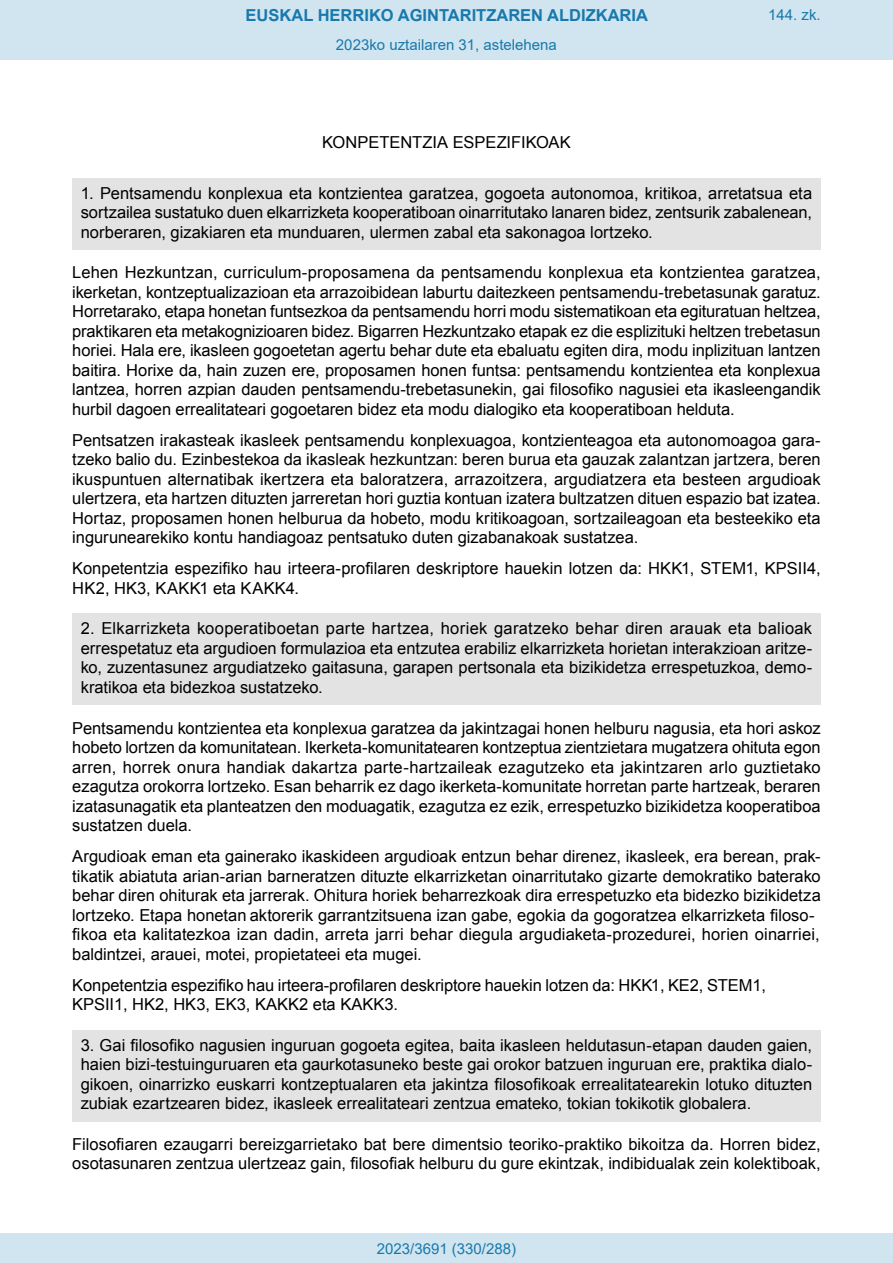
<style>
.page{position:relative;width:893px;height:1263px;background:#fff}
.page>*{position:absolute;margin:0;border:0;box-sizing:border-box;transform-origin:0 0}
.t1{font:16.5px/19.5px "Arial";color:#000;text-align:justify}
.t2{font:700 16.5px "Arial";color:#1879ad}
.Paginacion_Centro{font:15px "Arial";color:#1879ad}
</style>
<div class="page">
<div style="left:72px;top:178px;width:749px;height:71px;background:#e3e3e3"></div>
<div style="left:72px;top:614px;width:749px;height:91px;background:#e3e3e3"></div>
<div style="left:72px;top:1030px;width:749px;height:91px;background:#e3e3e3"></div>
<div style="left:0;top:0;width:893px;height:60px;background:#d0e5f0"></div>
<div style="left:0;top:1233px;width:893px;height:30px;background:#d0e5f0"></div>
<p class="t2" style="left:246px;top:3px;width:404px">EUSKAL HERRIKO AGINTARITZAREN ALDIZKARIA</p>
<p class="Paginacion_Centro" style="left:768px;top:5px;width:54px">144. zk.</p>
<p class="Paginacion_Centro" style="left:336px;top:35px;width:222px">2023ko uztailaren 31, astelehena</p>
<p class="t1" style="left:322px;top:133px;width:250px">KONPETENTZIA ESPEZIFIKOAK</p>
<p class="t1" style="left:81px;top:183px;width:733px">1. Pentsamendu konplexua eta kontzientea garatzea, gogoeta autonomoa, kritikoa, arretatsua eta sortzailea sustatuko duen elkarrizketa kooperatiboan oinarritutako lanaren bidez, zentsurik zabalenean, norberaren, gizakiaren eta munduaren, ulermen zabal eta sakonagoa lortzeko.</p>
<p class="t1" style="left:72px;top:263px;width:750px">Lehen Hezkuntzan, curriculum-proposamena da pentsamendu konplexua eta kontzientea garatzea, ikerketan, kontzeptualizazioan eta arrazoibidean laburtu daitezkeen pentsamendu-trebetasunak garatuz.<br>Horretarako, etapa honetan funtsezkoa da pentsamendu horri modu sistematikoan eta egituratuan heltzea, praktikaren eta metakognizioaren bidez. Bigarren Hezkuntzako etapak ez die esplizituki heltzen trebetasun horiei. Hala ere, ikasleen gogoetetan agertu behar dute eta ebaluatu egiten dira, modu inplizituan lantzen baitira. Horixe da, hain zuzen ere, proposamen honen funtsa: pentsamendu kontzientea eta konplexua lantzea, horren azpian dauden pentsamendu-trebetasunekin, gai filosofiko nagusiei eta ikasleengandik hurbil dagoen errealitateari gogoetaren bidez eta modu dialogiko eta kooperatiboan helduta.</p>
<p class="t1" style="left:72px;top:430px;width:750px">Pentsatzen irakasteak ikasleek pentsamendu konplexuagoa, kontzienteagoa eta autonomoagoa gara&shy;tzeko balio du. Ezinbestekoa da ikasleak hezkuntzan: beren burua eta gauzak zalantzan jartzera, beren ikuspuntuen alternatibak ikertzera eta baloratzera, arrazoitzera, argudiatzera eta besteen argudioak ulertzera, eta hartzen dituzten jarreretan hori guztia kontuan izatera bultzatzen dituen espazio bat izatea.<br>Hortaz, proposamen honen helburua da hobeto, modu kritikoagoan, sortzaileagoan eta besteekiko eta ingurunearekiko kontu handiagoaz pentsatuko duten gizabanakoak sustatzea.</p>
<p class="t1" style="left:72px;top:559px;width:750px">Konpetentzia espezifiko hau irteera-profilaren deskriptore hauekin lotzen da: HKK1, STEM1, KPSII4,<br>HK2, HK3, KAKK1 eta KAKK4.</p>
<p class="t1" style="left:81px;top:619px;width:733px">2. Elkarrizketa kooperatiboetan parte hartzea, horiek garatzeko behar diren arauak eta balioak errespetatuz eta argudioen formulazioa eta entzutea erabiliz elkarrizketa horietan interakzioan aritze&shy;ko, zuzentasunez argudiatzeko gaitasuna, garapen pertsonala eta bizikidetza errespetuzkoa, demo&shy;kratikoa eta bidezkoa sustatzeko.</p>
<p class="t1" style="left:72px;top:718px;width:750px">Pentsamendu kontzientea eta konplexua garatzea da jakintzagai honen helburu nagusia, eta hori askoz hobeto lortzen da komunitatean. Ikerketa-komunitatearen kontzeptua zientzietara mugatzera ohituta egon arren, horrek onura handiak dakartza parte-hartzaileak ezagutzeko eta jakintzaren arlo guztietako ezagutza orokorra lortzeko. Esan beharrik ez dago ikerketa-komunitate horretan parte hartzeak, beraren izatasunagatik eta planteatzen den moduagatik, ezagutza ez ezik, errespetuzko bizikidetza kooperatiboa sustatzen duela.</p>
<p class="t1" style="left:72px;top:847px;width:750px;text-align:left">Argudioak eman eta gainerako ikaskideen argudioak entzun behar direnez, ikasleek, era berean, prak&shy;tikatik abiatuta arian-arian barneratzen dituzte elkarrizketan oinarritutako gizarte demokratiko baterako behar diren ohiturak eta jarrerak. Ohitura horiek beharrezkoak dira errespetuzko eta bidezko bizikidetza lortzeko. Etapa honetan aktorerik garrantzitsuena izan gabe, egokia da gogoratzea elkarrizketa filoso&shy;fikoa eta kalitatezkoa izan dadin, arreta jarri behar diegula argudiaketa-prozedurei, horien oinarriei, baldintzei, arauei, motei, propietateei eta mugei.</p>
<p class="t1" style="left:72px;top:975px;width:695px">Konpetentzia espezifiko hau irteera-profilaren deskriptore hauekin lotzen da: HKK1, KE2, STEM1,<br>KPSII1, HK2, HK3, EK3, KAKK2 eta KAKK3.</p>
<p class="t1" style="left:81px;top:1035px;width:733px">3. Gai filosofiko nagusien inguruan gogoeta egitea, baita ikasleen heldutasun-etapan dauden gaien, haien bizi-testuinguruaren eta gaurkotasuneko beste gai orokor batzuen inguruan ere, praktika dialo&shy;gikoen, oinarrizko euskarri kontzeptualaren eta jakintza filosofikoak errealitatearekin lotuko dituzten zubiak ezartzearen bidez, ikasleek errealitateari zentzua emateko, tokian tokikotik globalera.</p>
<p class="t1" style="left:72px;top:1134px;width:750px">Filosofiaren ezaugarri bereizgarrietako bat bere dimentsio teoriko-praktiko bikoitza da. Horren bidez, osotasunaren zentzua ulertzeaz gain, filosofiak helburu du gure ekintzak, indibidualak zein kolektiboak,</p>
<p class="Paginacion_Centro" style="left:377px;top:1238px;width:141px">2023/3691 (330/288)</p>
</div>
